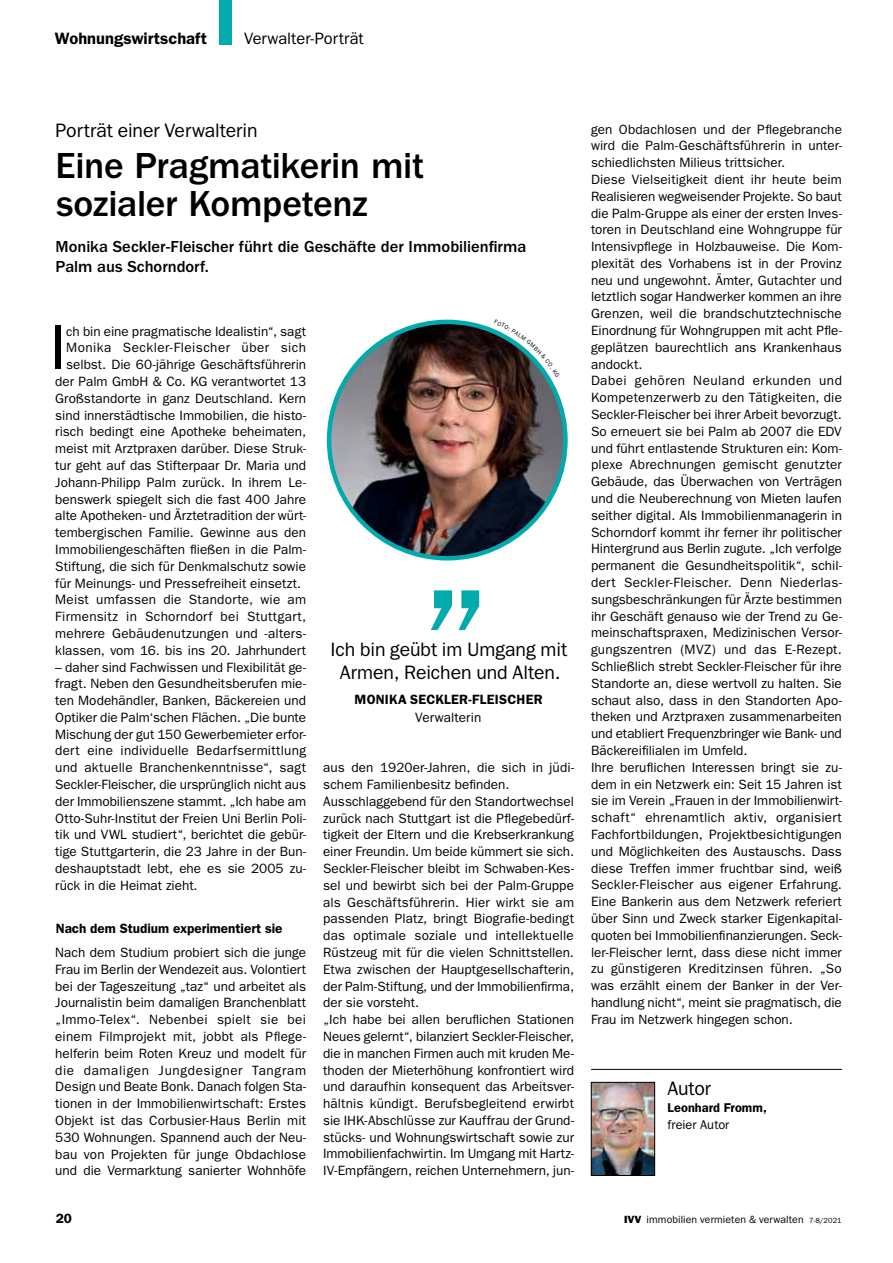
<style>
.page{position:relative;width:893px;height:1263px;background:#fff}
.page>*{position:absolute;margin:0;border:0;box-sizing:border-box;transform-origin:0 0}
.t1{font:180px "ITC Franklin Gothic Std";color:#00aaad}
.t2{font:63.3px "ITC Franklin Gothic Std";color:#000}
.t3{font:500 37.5px/37.5px "ITC Franklin Gothic Std";letter-spacing:-.01em;color:#000}
.t4{font:19.5px/22.5px "ITC Franklin Gothic Std";letter-spacing:-.005em;color:#000;text-align:center}
.t5{font:500 16.5px/19.5px "ITC Franklin Gothic Std";color:#000}
.t6{font:600 16.5px "ITC Franklin Gothic Std";color:#000}
.t7{font:16.5px "ITC Franklin Gothic Std";color:#000}
.t8{font:13.5px/16.8px "ITC Franklin Gothic Std";color:#000;text-align:justify}
.t9{font:600 13.5px "ITC Franklin Gothic Std";color:#000}
.t10{font:13.5px "ITC Franklin Gothic Std";letter-spacing:.02em;color:#000}
.t11{font:13.5px "ITC Franklin Gothic Std";letter-spacing:.035em;color:#000}
.t12{font:600 12.75px "ITC Franklin Gothic Std";letter-spacing:.005em;color:#000}
.t13{font:12.75px "ITC Franklin Gothic Std";color:#000}
.t14{font:10.5px "ITC Franklin Gothic Std";letter-spacing:.005em;color:#000}
.s1{font-size:13.05px}
.s2{font-family:"ITC Franklin Gothic Std Hvy"}
.s3{font-size:7.5px}
</style>
<div class="page">
<hr style="left:591px;top:1069px;width:251px;height:1px;background:#000">
<img style="left:593px;top:1084px;width:60px;height:90px">
<div style="left:591px;top:1082px;width:64px;height:94px;border:1px solid #000"></div>
<img style="left:329px;top:322px;width:236px;height:236px;border-radius:118px">
<svg style="left:494px;top:329px;width:56px;height:48px"></svg>
<p class="t6" style="left:55px;top:29px;width:154px">Wohnungswirtschaft</p>
<p class="t7" style="left:244px;top:29px;width:121px">Verwalter-Porträt</p>
<h3 class="t4" style="left:56px;top:119px;width:203px">Porträt einer Verwalterin</h3>
<h3 class="t3" style="left:56px;top:148px;width:370px">Eine Pragmatikerin mit sozialer Kompetenz</h3>
<p class="t5" style="left:56px;top:237px;width:472px">Monika Seckler-Fleischer führt die Geschäfte der Immobilienfirma<br>Palm aus Schorndorf.</p>
<h2 class="t2" style="left:50px;top:311px;width:18px">I</h2>
<p class="t8" style="left:66px;top:323px;width:241px"><span class="s1">c</span>h bin eine pragmatische Idealistin“, sagt</p>
<p class="t11" style="left:66px;top:340px;width:241px">Monika Seckler-Fleischer über sich</p>
<p class="t8" style="left:66px;top:356px;width:241px">selbst. Die 60-jährige Geschäftsführerin</p>
<p class="t8" style="left:55px;top:373px;width:252px">der Palm GmbH &amp; Co. KG verantwortet 13</p>
<p class="t8" style="left:55px;top:390px;width:252px">Großstandorte in ganz Deutschland. Kern</p>
<p class="t8" style="left:55px;top:407px;width:252px">sind innerstädtische Immobilien, die histo-</p>
<p class="t8" style="left:55px;top:423px;width:252px">risch bedingt eine Apotheke beheimaten,</p>
<p class="t8" style="left:55px;top:440px;width:252px">meist mit Arztpraxen darüber. Diese Struk-</p>
<p class="t8" style="left:55px;top:457px;width:252px">tur geht auf das Stifterpaar Dr. Maria und</p>
<p class="t8" style="left:55px;top:474px;width:252px">Johann-Philipp Palm zurück. In ihrem Le-</p>
<p class="t8" style="left:55px;top:491px;width:252px">benswerk spiegelt sich die fast 400 Jahre</p>
<p class="t8" style="left:55px;top:507px;width:252px">alte Apotheken- und Ärztetradition der würt-</p>
<p class="t8" style="left:55px;top:524px;width:252px">tembergischen Familie. Gewinne aus den</p>
<p class="t8" style="left:55px;top:541px;width:252px">Immobiliengeschäften fließen in die Palm-</p>
<p class="t8" style="left:55px;top:558px;width:252px">Stiftung, die sich für Denkmalschutz sowie</p>
<p class="t8" style="left:55px;top:575px;width:247px">für Meinungs- und Pressefreiheit einsetzt.</p>
<p class="t8" style="left:55px;top:591px;width:252px">Meist umfassen die Standorte, wie am</p>
<p class="t10" style="left:55px;top:609px;width:252px">Firmensitz in Schorndorf bei Stuttgart,</p>
<p class="t8" style="left:55px;top:625px;width:252px">mehrere Gebäudenutzungen und -alters-</p>
<p class="t8" style="left:55px;top:642px;width:252px">klassen, vom 16. bis ins 20. Jahrhundert</p>
<p class="t8" style="left:55px;top:659px;width:252px">– daher sind Fachwissen und Flexibilität ge&shy;fragt. Neben den Gesundheitsberufen mie&shy;ten Modehändler, Banken, Bäckereien und Optiker die Palm‘schen Flächen. „Die bunte Mischung der gut 150 Gewerbemieter erfor&shy;dert eine individuelle Bedarfsermittlung und aktuelle Branchenkenntnisse“, sagt Seckler-Fleischer, die ursprünglich nicht aus der Immobilienszene stammt. „Ich habe am Otto-Suhr-Institut der Freien Uni Berlin Poli&shy;tik und VWL studiert“, berichtet die gebür&shy;tige Stuttgarterin, die 23 Jahre in der Bun&shy;deshauptstadt lebt, ehe es sie 2005 zu&shy;rück in die Heimat zieht.</p>
<p class="t9" style="left:56px;top:920px;width:228px">Nach dem Studium experimentiert sie</p>
<p class="t8" style="left:55px;top:944px;width:252px">Nach dem Studium probiert sich die junge Frau im Berlin der Wendezeit aus. Volontiert bei der Tageszeitung „taz“ und arbeitet als Journalistin beim damaligen Branchenblatt „Immo-Telex“. Nebenbei spielt sie bei einem Filmprojekt mit, jobbt als Pflege&shy;helferin beim Roten Kreuz und modelt für die damaligen Jungdesigner Tangram Design und Beate Bonk. Danach folgen Sta&shy;tionen in der Immobilienwirtschaft: Erstes Objekt ist das Corbusier-Haus Berlin mit 530 Wohnungen. Spannend auch der Neu&shy;bau von Projekten für junge Obdachlose und die Vermarktung sanierter Wohnhöfe</p>
<p class="t9" style="left:56px;top:1211px;width:18px">20</p>
<h1 class="t1" style="left:413px;top:444px;width:84px">„</h1>
<h3 class="t4" style="left:331px;top:638px;width:238px">Ich bin geübt im Umgang mit<br>Armen, Reichen und Alten.</h3>
<p class="t9" style="left:355px;top:691px;width:133px">Moni ka Seckler-Fleis</p>
<p class="t9" style="left:507px;top:691px;width:37px">cher</p>
<p class="t8" style="left:415px;top:709px;width:68px">Verwalterin</p>
<p class="t8" style="left:323px;top:759px;width:252px;text-align:left">aus den 1920er-Jahren, die sich in jüdi&shy;schem Familienbesitz befinden.<br>Ausschlaggebend für den Standortwechsel zurück nach Stuttgart ist die Pflegebedürf&shy;tigkeit der Eltern und die Krebserkrankung einer Freundin. Um beide kümmert sie sich.<br>Seckler-Fleischer bleibt im Schwaben-Kes&shy;sel und bewirbt sich bei der Palm-Gruppe als Geschäftsführerin. Hier wirkt sie am passenden Platz, bringt Biografie-bedingt das optimale soziale und intellektuelle Rüstzeug mit für die vielen Schnittstellen.<br>Etwa zwischen der Hauptgesellschafterin, der Palm-Stiftung, und der Immobilienfirma, der sie vorsteht.<br>„Ich habe bei allen beruflichen Stationen Neues gelernt“, bilanziert Seckler-Fleischer, die in manchen Firmen auch mit kruden Me&shy;thoden der Mieterhöhung konfrontiert wird und daraufhin konsequent das Arbeitsver&shy;hältnis kündigt. Berufsbegleitend erwirbt sie IHK-Abschlüsse zur Kauffrau der Grund&shy;stücks- und Wohnungswirtschaft sowie zur Immobilienfachwirtin. Im Umgang mit Hartz-IV-Empfängern, reichen Unternehmern, jun-</p>
<p class="t8" style="left:591px;top:121px;width:252px;text-align:left">gen Obdachlosen und der Pflegebranche wird die Palm-Geschäftsführerin in unter&shy;schiedlichsten Milieus trittsicher.<br>Diese Vielseitigkeit dient ihr heute beim Realisieren wegweisender Projekte. So baut die Palm-Gruppe als einer der ersten Inves&shy;toren in Deutschland eine Wohngruppe für Intensivpflege in Holzbauweise. Die Kom&shy;plexität des Vorhabens ist in der Provinz neu und ungewohnt. Ämter, Gutachter und letztlich sogar Handwerker kommen an ihre Grenzen, weil die brandschutztechnische Einordnung für Wohngruppen mit acht Pfle&shy;geplätzen baurechtlich ans Krankenhaus andockt.<br>Dabei gehören Neuland erkunden und Kompetenzerwerb zu den Tätigkeiten, die Seckler-Fleischer bei ihrer Arbeit bevorzugt.<br>So erneuert sie bei Palm ab 2007 die EDV und führt entlastende Strukturen ein: Kom&shy;plexe Abrechnungen gemischt genutzter Gebäude, das Überwachen von Verträgen und die Neuberechnung von Mieten laufen seither digital. Als Immobilienmanagerin in Schorndorf kommt ihr ferner ihr politischer Hintergrund aus Berlin zugute. „Ich verfolge permanent die Gesundheitspolitik“, schil&shy;dert Seckler-Fleischer. Denn Niederlas&shy;sungsbeschränkungen für Ärzte bestimmen ihr Geschäft genauso wie der Trend zu Ge&shy;meinschaftspraxen, Medizinischen Versor&shy;gungszentren (MVZ) und das E-Rezept.<br>Schließlich strebt Seckler-Fleischer für ihre Standorte an, diese wertvoll zu halten. Sie schaut also, dass in den Standorten Apo&shy;theken und Arztpraxen zusammenarbeiten und etabliert Frequenzbringer wie Bank- und Bäckereifilialen im Umfeld.<br>Ihre beruflichen Interessen bringt sie zu&shy;dem in ein Netzwerk ein: Seit 15 Jahren ist sie im Verein „Frauen in der Immobilienwirt&shy;schaft“ ehrenamtlich aktiv, organisiert Fachfortbildungen, Projektbesichtigungen und Möglichkeiten des Austauschs. Dass diese Treffen immer fruchtbar sind, weiß Seckler-Fleischer aus eigener Erfahrung.<br>Eine Bankerin aus dem Netzwerk referiert über Sinn und Zweck starker Eigenkapital&shy;quoten bei Immobilienfinanzierungen. Seck&shy;ler-Fleischer lernt, dass diese nicht immer zu günstigeren Kreditzinsen führen. „So was erzählt einem der Banker in der Ver&shy;handlung nicht“, meint sie pragmatisch, die Frau im Netzwerk hingegen schon.</p>
<h3 class="t4" style="left:668px;top:1077px;width:45px">Autor</h3>
<p class="t12" style="left:668px;top:1100px;width:101px">Leonhard Fromm,</p>
<p class="t13" style="left:668px;top:1117px;width:63px">freier Autor</p>
<p class="t14" style="left:624px;top:1214px;width:219px"><span class="s2">IVV</span> immobilien vermieten &amp; verwalten <span class="s3">7-8/2021</span></p>
</div>
